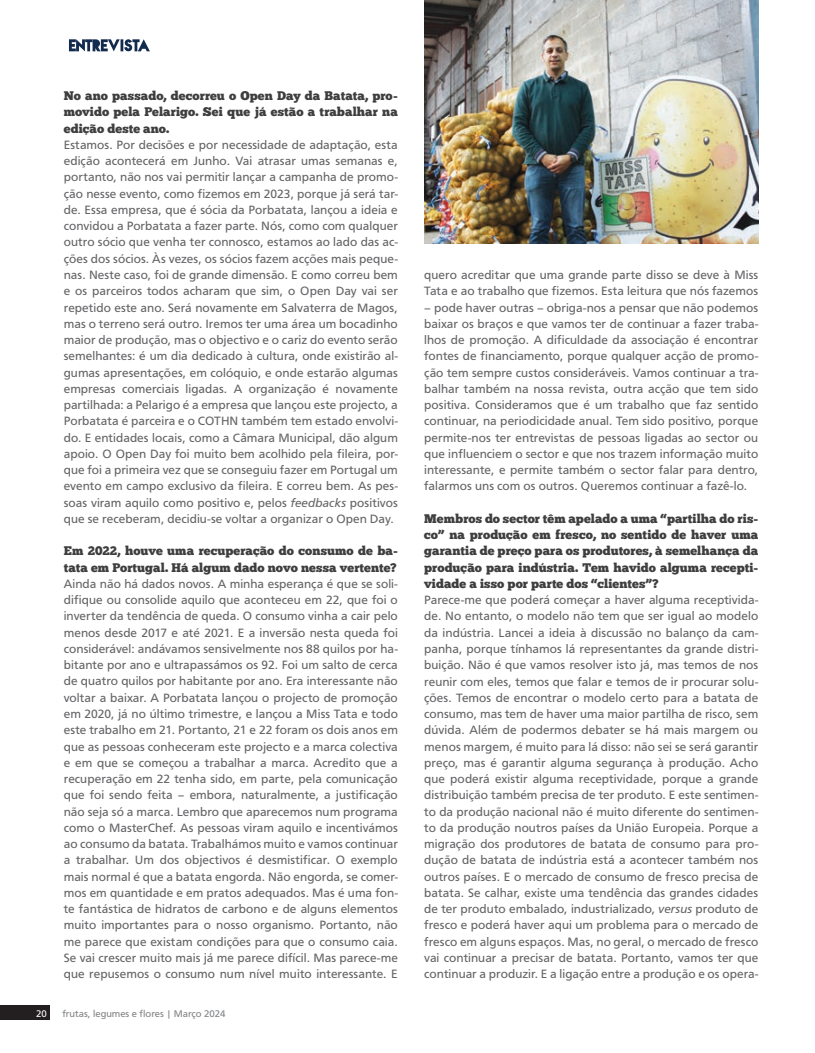
<style>
.page{position:relative;width:815px;height:1053px;background:#fff}
.page>*{position:absolute;margin:0;border:0;box-sizing:border-box;transform-origin:0 0}
.t1{font:12.5px/16.2px "Carto Gothic Std";letter-spacing:.005em;color:#636366;text-align:justify}
.t2{font:12.5px/16.2px "Chunk Five";letter-spacing:.005em;color:#3e3e3f;text-align:justify}
.t3{font:10px "Carto Gothic Std";color:#808285}
.t4{font:10px "Carto Gothic Std";color:#fff}
.s1{font-style:italic}
</style>
<div class="page">
<div style="left:0;top:1005px;width:50px;height:14px;background:#231f20"></div>
<svg style="left:69px;top:39px;width:81px;height:12px"></svg>
<img style="left:424px;top:0;width:334px;height:243px">
<p class="t2" style="left:64px;top:88px;width:336px">No ano passado, decorreu o Open Day da Batata, pro&shy;movido pela Pelarigo. Sei que já estão a trabalhar na edição deste ano.</p>
<p class="t1" style="left:64px;top:137px;width:336px">Estamos. Por decisões e por necessidade de adaptação, esta edição acontecerá em Junho. Vai atrasar umas semanas e, portanto, não nos vai permitir lançar a campanha de promo&shy;ção nesse evento, como fizemos em 2023, porque já será tar&shy;de. Essa empresa, que é sócia da Porbatata, lançou a ideia e convidou a Porbatata a fazer parte. Nós, como com qualquer outro sócio que venha ter connosco, estamos ao lado das ac&shy;ções dos sócios. Às vezes, os sócios fazem acções mais peque&shy;nas. Neste caso, foi de grande dimensão. E como correu bem e os parceiros todos acharam que sim, o Open Day vai ser repetido este ano. Será novamente em Salvaterra de Magos, mas o terreno será outro. Iremos ter uma área um bocadinho maior de produção, mas o objectivo e o cariz do evento serão semelhantes: é um dia dedicado à cultura, onde existirão al&shy;gumas apresentações, em colóquio, e onde estarão algumas empresas comerciais ligadas. A organização é novamente partilhada: a Pelarigo é a empresa que lançou este projecto, a Porbatata é parceira e o COTHN também tem estado envolvi&shy;do. E entidades locais, como a Câmara Municipal, dão algum apoio. O Open Day foi muito bem acolhido pela fileira, por&shy;que foi a primeira vez que se conseguiu fazer em Portugal um evento em campo exclusivo da fileira. E correu bem. As pes&shy;soas viram aquilo como positivo e, pelos <span class="s1">feedbacks</span> positivos que se receberam, decidiu-se voltar a organizar o Open Day.</p>
<p class="t2" style="left:64px;top:543px;width:336px">Em 2022, houve uma recuperação do consumo de ba&shy;tata em Portugal. Há algum dado novo nessa vertente?</p>
<p class="t1" style="left:64px;top:575px;width:336px">Ainda não há dados novos. A minha esperança é que se soli&shy;difique ou consolide aquilo que aconteceu em 22, que foi o inverter da tendência de queda. O consumo vinha a cair pelo menos desde 2017 e até 2021. E a inversão nesta queda foi considerável: andávamos sensivelmente nos 88 quilos por ha&shy;bitante por ano e ultrapassámos os 92. Foi um salto de cerca de quatro quilos por habitante por ano. Era interessante não voltar a baixar. A Porbatata lançou o projecto de promoção em 2020, já no último trimestre, e lançou a Miss Tata e todo este trabalho em 21. Portanto, 21 e 22 foram os dois anos em que as pessoas conheceram este projecto e a marca colectiva e em que se começou a trabalhar a marca. Acredito que a recuperação em 22 tenha sido, em parte, pela comunicação que foi sendo feita – embora, naturalmente, a justificação não seja só a marca. Lembro que aparecemos num programa como o MasterChef. As pessoas viram aquilo e incentivámos ao consumo da batata. Trabalhámos muito e vamos continuar a trabalhar. Um dos objectivos é desmistificar. O exemplo mais normal é que a batata engorda. Não engorda, se comer&shy;mos em quantidade e em pratos adequados. Mas é uma fon&shy;te fantástica de hidratos de carbono e de alguns elementos muito importantes para o nosso organismo. Portanto, não me parece que existam condições para que o consumo caia.<br>Se vai crescer muito mais já me parece difícil. Mas parece-me que repusemos o consumo num nível muito interessante. E</p>
<p class="t4" style="left:36px;top:1007px;width:12px">20</p>
<p class="t3" style="left:62px;top:1007px;width:165px">frutas, legumes e flores | Março 2024</p>
<p class="t1" style="left:424px;top:267px;width:336px">quero acreditar que uma grande parte disso se deve à Miss<br>Tata e ao trabalho que fizemos. Esta leitura que nós fazemos</p>
<p class="t1" style="left:424px;top:299px;width:336px">– pode haver outras – obriga-nos a pensar que não podemos baixar os braços e que vamos ter de continuar a fazer traba&shy;lhos de promoção. A dificuldade da associação é encontrar fontes de financiamento, porque qualquer acção de promo&shy;ção tem sempre custos consideráveis. Vamos continuar a tra&shy;balhar também na nossa revista, outra acção que tem sido positiva. Consideramos que é um trabalho que faz sentido continuar, na periodicidade anual. Tem sido positivo, porque permite-nos ter entrevistas de pessoas ligadas ao sector ou que influenciem o sector e que nos trazem informação muito interessante, e permite também o sector falar para dentro, falarmos uns com os outros. Queremos continuar a fazê-lo.</p>
<p class="t2" style="left:424px;top:510px;width:336px">Membros do sector têm apelado a uma “partilha do ris&shy;co” na produção em fresco, no sentido de haver uma garantia de preço para os produtores, à semelhança da produção para indústria. Tem havido alguma recepti&shy;vidade a isso por parte dos “clientes”?</p>
<p class="t1" style="left:424px;top:592px;width:336px">Parece-me que poderá começar a haver alguma receptivida&shy;de. No entanto, o modelo não tem que ser igual ao modelo da indústria. Lancei a ideia à discussão no balanço da cam&shy;panha, porque tínhamos lá representantes da grande distri&shy;buição. Não é que vamos resolver isto já, mas temos de nos reunir com eles, temos que falar e temos de ir procurar solu&shy;ções. Temos de encontrar o modelo certo para a batata de consumo, mas tem de haver uma maior partilha de risco, sem dúvida. Além de podermos debater se há mais margem ou menos margem, é muito para lá disso: não sei se será garantir preço, mas é garantir alguma segurança à produção. Acho que poderá existir alguma receptividade, porque a grande distribuição também precisa de ter produto. E este sentimen&shy;to da produção nacional não é muito diferente do sentimen&shy;to da produção noutros países da União Europeia. Porque a migração dos produtores de batata de consumo para pro&shy;dução de batata de indústria está a acontecer também nos outros países. E o mercado de consumo de fresco precisa de batata. Se calhar, existe uma tendência das grandes cidades de ter produto embalado, industrializado, <span class="s1">versus</span> produto de fresco e poderá haver aqui um problema para o mercado de fresco em alguns espaços. Mas, no geral, o mercado de fresco vai continuar a precisar de batata. Portanto, vamos ter que continuar a produzir. E a ligação entre a produção e os opera-</p>
</div>
